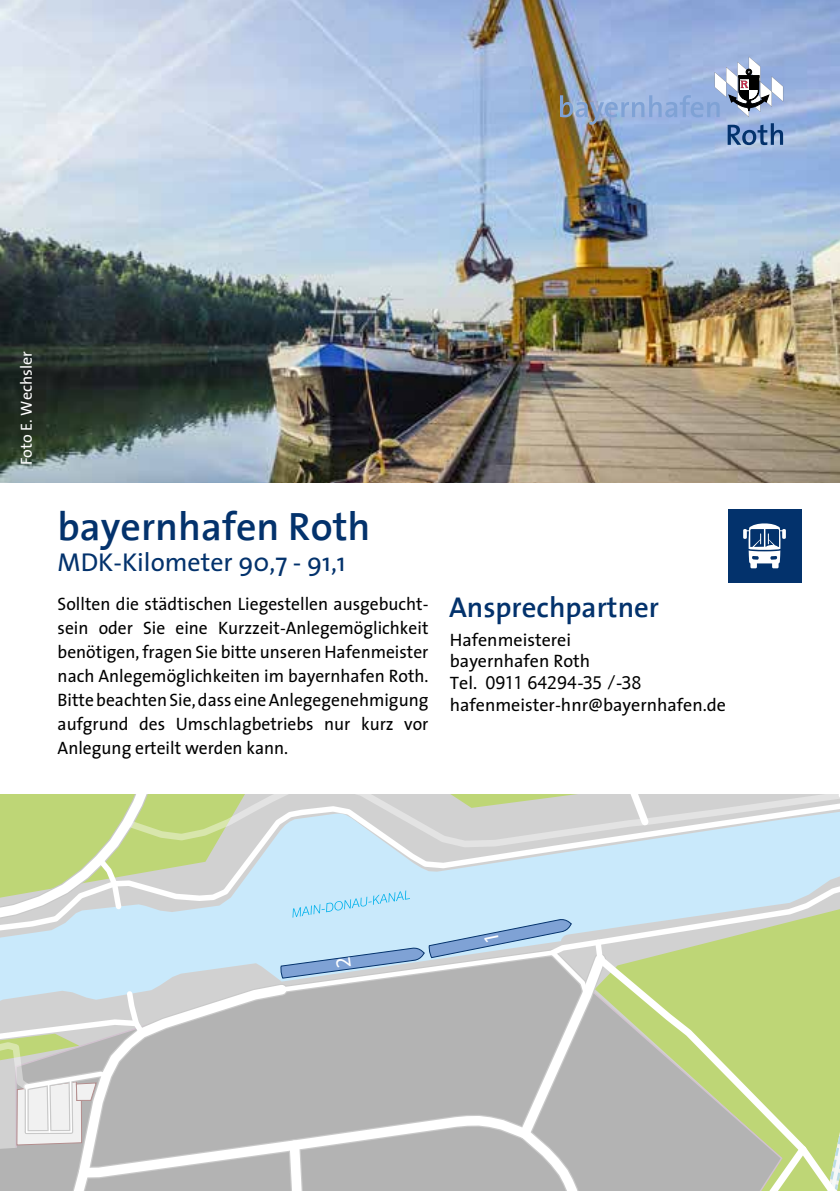
<style>
.page{position:relative;width:840px;height:1191px;background:#fff}
.page>*{position:absolute;margin:0;border:0;box-sizing:border-box;transform-origin:0 0}
.t1{font:600 40px "The Sans";color:#03326c}
.t2{font:600 28.8px "The Sans";color:#03326c}
.t3{font:26px "The Sans";color:#03326c}
.t4{font:18px/24px "The Sans";color:#000}
.t5{font:18px "Expert Sans";color:#000}
.t6{font:16px "The Sans";color:#fff}
.s1{font-family:"The Sans"}
</style>
<div class="page">
<img style="left:0;top:0;width:839px;height:482px">
<img style="left:559px;top:57px;width:223px;height:88px">
<div style="left:727px;top:509px;width:73px;height:74px;background:#03326c"></div>
<svg style="left:743px;top:523px;width:42px;height:45px"></svg>
<svg style="left:0;top:794px;width:840px;height:397px;background:#c4cfc3"></svg>
<p class="t6" style="left:13px;top:465px;width:115px;rotate:-90deg">Foto E. Wechsler</p>
<h1 class="t1" style="left:58px;top:492px;width:314px">bayernhafen Roth</h1>
<h3 class="t3" style="left:58px;top:540px;width:289px">MDK-Kilometer 90,7 - 91,1</h3>
<p class="t4" style="left:58px;top:591px;width:372px;text-align:justify">Sollten die städtischen Liegestellen ausgebucht&shy;sein oder Sie eine Kurzzeit-Anlegemöglichkeit benötigen, fragen Sie bitte unseren Hafenmeister nach Anlegemöglichkeiten im bayernhafen Roth.<br>Bitte beachten Sie, dass eine Anlegegenehmigung aufgrund des Umschlagbetriebs nur kurz vor Anlegung erteilt werden kann.</p>
<h2 class="t2" style="left:449px;top:582px;width:211px">Ansprechpartner</h2>
<p class="t4" style="left:449px;top:628px;width:142px;line-height:21.6px">Hafenmeisterei bayernhafen Roth</p>
<p class="t5" style="left:449px;top:671px;width:193px"><span class="s1">Tel.</span> 0911 64294-35 /-38</p>
<p class="t4" style="left:449px;top:692px;width:277px">hafenmeister-hnr@bayernhafen.de</p>
</div>
